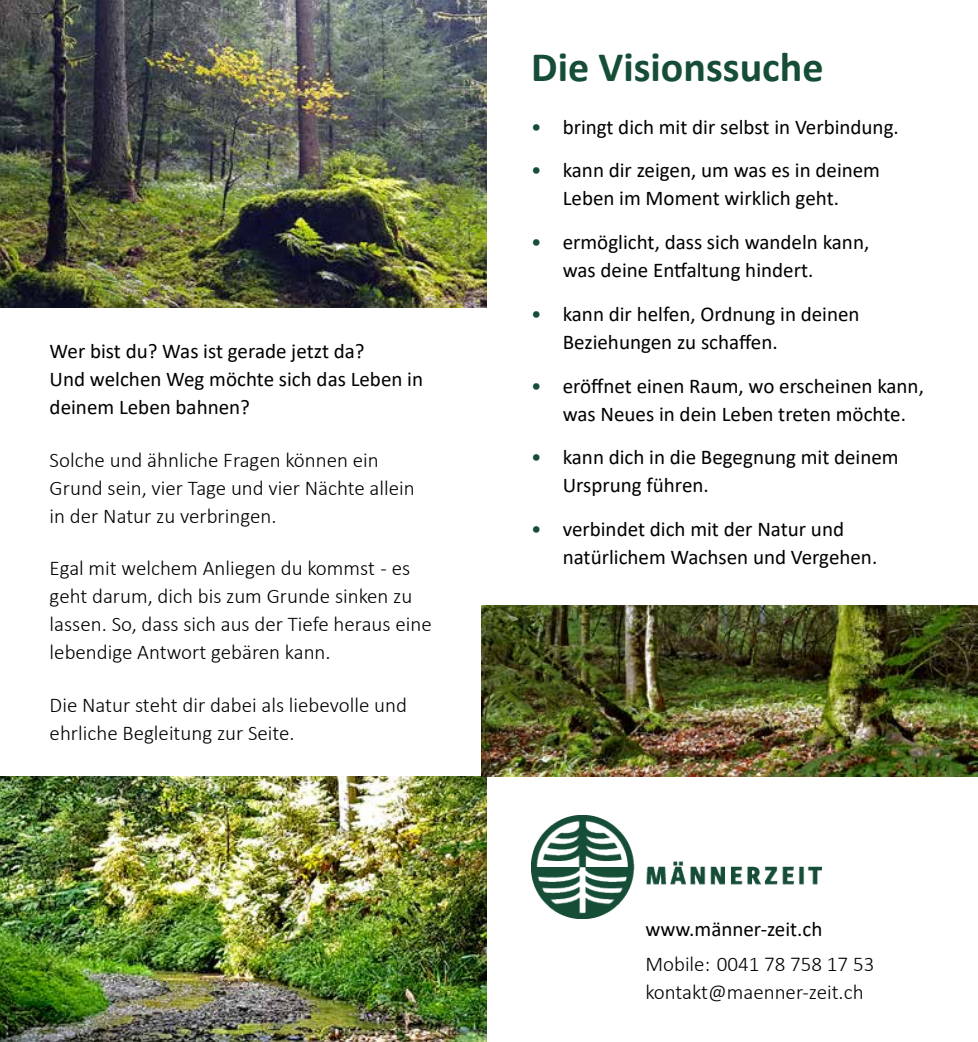
<style>
.page{position:relative;width:978px;height:1042px;background:#fff}
.page>*{position:absolute;margin:0;border:0;box-sizing:border-box;transform-origin:0 0}
.t1{font:700 42px "Calibri";color:#154d37}
.t2{font:21px/28px "Calibri";color:#000}
.t3{font:300 21px/28px "Calibri";color:#000}
.s1{color:#154d37}
</style>
<div class="page">
<img style="left:977px;top:605px;width:1px;height:172px">
<img style="left:0;top:776px;width:486px;height:266px">
<img style="left:0;top:0;width:486px;height:308px">
<img style="left:481px;top:605px;width:496px;height:171px">
<img style="left:531px;top:816px;width:290px;height:102px">
<p class="t2" style="left:50px;top:337px;width:375px">Wer bist du? Was ist gerade jetzt da?<br>Und welchen Weg möchte sich das Leben in deinem Leben bahnen?</p>
<p class="t3" style="left:50px;top:445px;width:366px">Solche und ähnliche Fragen können ein<br>Grund sein, vier Tage und vier Nächte allein in der Natur zu verbringen.</p>
<p class="t3" style="left:50px;top:554px;width:383px">Egal mit welchem Anliegen du kommst - es geht darum, dich bis zum Grunde sinken zu lassen. So, dass sich aus der Tiefe heraus eine lebendige Antwort gebären kann.</p>
<p class="t3" style="left:50px;top:690px;width:359px">Die Natur steht dir dabei als liebevolle und ehrliche Begleitung zur Seite.</p>
<h1 class="t1" style="left:531px;top:37px;width:294px">Die Visionssuche</h1>
<p class="t2" style="left:531px;top:112px;width:369px"><span class="s1">•</span> bringt dich mit dir selbst in Verbindung.</p>
<p class="t2" style="left:531px;top:156px;width:350px;text-align:center"><span class="s1">•</span> kann dir zeigen, um was es in deinem<br>Leben im Moment wirklich geht.</p>
<p class="t2" style="left:562px;top:228px;width:308px;text-indent:-32px"><span class="s1">•</span> ermöglicht, dass sich wandeln kann, was deine Entfaltung hindert.</p>
<p class="t2" style="left:562px;top:299px;width:298px;text-indent:-32px"><span class="s1">•</span> kann dir helfen, Ordnung in deinen<br>Beziehungen zu schaffen.</p>
<p class="t2" style="left:562px;top:371px;width:362px;text-indent:-32px"><span class="s1">•</span> eröffnet einen Raum, wo erscheinen kann, was Neues in dein Leben treten möchte.</p>
<p class="t2" style="left:562px;top:443px;width:337px;text-indent:-32px"><span class="s1">•</span> kann dich in die Begegnung mit deinem<br>Ursprung führen.</p>
<p class="t2" style="left:562px;top:515px;width:316px;text-indent:-32px"><span class="s1">•</span> verbindet dich mit der Natur und natürlichem Wachsen und Vergehen.</p>
<p class="t2" style="left:645px;top:914px;width:178px">www.männer-zeit.ch</p>
<p class="t3" style="left:645px;top:950px;width:230px">Mobile: 0041 78 758 17 53 kontakt@maenner-zeit.ch</p>
</div>
